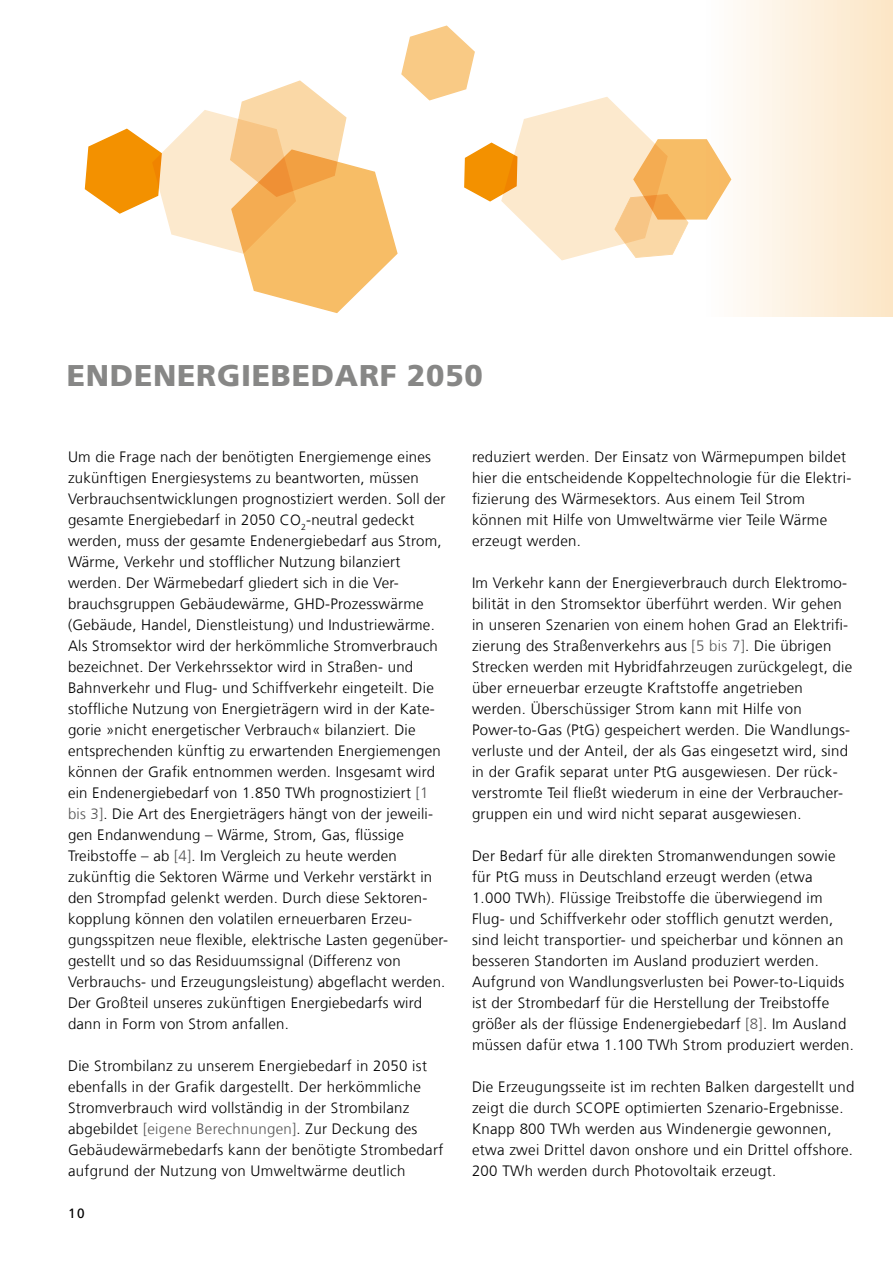
<style>
.page{position:relative;width:893px;height:1263px;background:#fff}
.page>*{position:absolute;margin:0;border:0;box-sizing:border-box;transform-origin:0 0}
.t1{font:900 30px "Frutiger LT Com";letter-spacing:.025em;color:#878786}
.t2{font:300 15px/21px "Frutiger LT Com";letter-spacing:.02em;color:#000}
.t3{font:13.5px "Frutiger LT Com";color:#000}
.s1{color:#565656}
</style>
<div class="page">
<div style="left:702px;top:0;width:191px;height:317px;background:linear-gradient(to right,#feffff,#fce6c5)"></div>
<svg style="left:84px;top:24px;width:648px;height:290px"></svg>
<h1 class="t1" style="left:67px;top:358px;width:418px">ENDENERGIEBEDARF 2050</h1>
<p class="t2" style="left:68px;top:446px;width:381px">Um die Frage nach der benötigten Energiemenge eines zukünftigen Energiesystems zu beantworten, müssen Verbrauchsentwicklungen prognostiziert werden. Soll der gesamte Energiebedarf in 2050 CO<sub>2</sub>-neutral gedeckt werden, muss der gesamte Endenergiebedarf aus Strom, Wärme, Verkehr und stofflicher Nutzung bilanziert werden. Der Wärmebedarf gliedert sich in die Ver&shy;brauchsgruppen Gebäudewärme, GHD-Prozesswärme (Gebäude, Handel, Dienstleistung) und Industriewärme.<br>Als Stromsektor wird der herkömmliche Stromverbrauch bezeichnet. Der Verkehrssektor wird in Straßen- und Bahnverkehr und Flug- und Schiffverkehr eingeteilt. Die stoffliche Nutzung von Energieträgern wird in der Kate&shy;gorie »nicht energetischer Verbrauch« bilanziert. Die entsprechenden künftig zu erwartenden Energiemengen können der Grafik entnommen werden. Insgesamt wird ein Endenergiebedarf von 1.850 TWh prognostiziert <span class="s1">[1 bis 3]</span>. Die Art des Energieträgers hängt von der jeweili&shy;gen Endanwendung – Wärme, Strom, Gas, flüssige Treibstoffe – ab <span class="s1">[4]</span>. Im Vergleich zu heute werden zukünftig die Sektoren Wärme und Verkehr verstärkt in den Strompfad gelenkt werden. Durch diese Sektoren&shy;kopplung können den volatilen erneuerbaren Erzeu&shy;gungsspitzen neue flexible, elektrische Lasten gegenüber&shy;gestellt und so das Residuumssignal (Differenz von Verbrauchs- und Erzeugungsleistung) abgeflacht werden.<br>Der Großteil unseres zukünftigen Energiebedarfs wird dann in Form von Strom anfallen.</p>
<p class="t2" style="left:68px;top:1055px;width:377px">Die Strombilanz zu unserem Energiebedarf in 2050 ist ebenfalls in der Grafik dargestellt. Der herkömmliche Stromverbrauch wird vollständig in der Strombilanz abgebildet <span class="s1">[eigene Berechnungen]</span>. Zur Deckung des Gebäudewärmebedarfs kann der benötigte Strombedarf aufgrund der Nutzung von Umweltwärme deutlich</p>
<p class="t3" style="left:68px;top:1205px;width:18px">10</p>
<p class="t2" style="left:472px;top:446px;width:381px">reduziert werden. Der Einsatz von Wärmepumpen bildet hier die entscheidende Koppeltechnologie für die Elektri&shy;fizierung des Wärmesektors. Aus einem Teil Strom können mit Hilfe von Umweltwärme vier Teile Wärme erzeugt werden.</p>
<p class="t2" style="left:472px;top:572px;width:382px">Im Verkehr kann der Energieverbrauch durch Elektromo&shy;bilität in den Stromsektor überführt werden. Wir gehen in unseren Szenarien von einem hohen Grad an Elektrifi&shy;zierung des Straßenverkehrs aus <span class="s1">[5 bis 7]</span>. Die übrigen Strecken werden mit Hybridfahrzeugen zurückgelegt, die über erneuerbar erzeugte Kraftstoffe angetrieben werden. Überschüssiger Strom kann mit Hilfe von Power-to-Gas (PtG) gespeichert werden. Die Wandlungs&shy;verluste und der Anteil, der als Gas eingesetzt wird, sind in der Grafik separat unter PtG ausgewiesen. Der rück&shy;verstromte Teil fließt wiederum in eine der Verbraucher&shy;gruppen ein und wird nicht separat ausgewiesen.</p>
<p class="t2" style="left:472px;top:845px;width:384px">Der Bedarf für alle direkten Stromanwendungen sowie für PtG muss in Deutschland erzeugt werden (etwa 1.000 TWh). Flüssige Treibstoffe die überwiegend im Flug- und Schiffverkehr oder stofflich genutzt werden, sind leicht transportier- und speicherbar und können an besseren Standorten im Ausland produziert werden.<br>Aufgrund von Wandlungsverlusten bei Power-to-Liquids ist der Strombedarf für die Herstellung der Treibstoffe größer als der flüssige Endenergiebedarf <span class="s1">[8]</span>. Im Ausland müssen dafür etwa 1.100 TWh Strom produziert werden.</p>
<p class="t2" style="left:472px;top:1076px;width:384px">Die Erzeugungsseite ist im rechten Balken dargestellt und zeigt die durch SCOPE optimierten Szenario-Ergebnisse.<br>Knapp 800 TWh werden aus Windenergie gewonnen, etwa zwei Drittel davon onshore und ein Drittel offshore.<br>200 TWh werden durch Photovoltaik erzeugt.</p>
</div>
